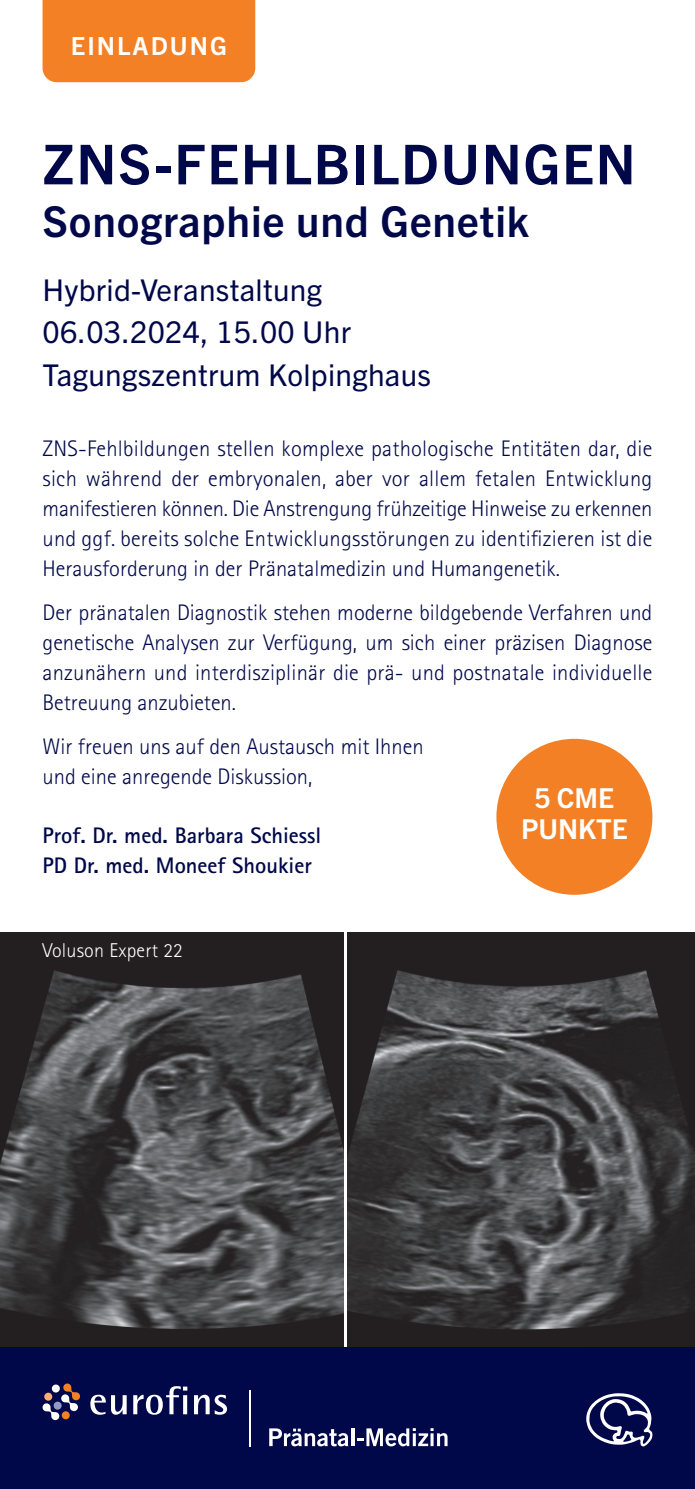
<style>
.page{position:relative;width:695px;height:1489px;background:#fff}
.page>*{position:absolute;margin:0;border:0;box-sizing:border-box;transform-origin:0 0}
.t1{font:700 55px "Trade Gothic Next LT Pro";letter-spacing:.03em;color:#010849}
.t2{font:700 42.5px "Trade Gothic Next LT Pro";letter-spacing:.02em;color:#010849}
.t3{font:30px/42.5px "Trade Gothic Next LT Pro";letter-spacing:.01em;color:#010849}
.t4{font:700 27.5px/31.2px "Trade Gothic Next LT Pro";color:#fff;text-align:center}
.t5{font:700 25px "Trade Gothic Next LT Pro";letter-spacing:.08em;color:#fff}
.t6{font:300 22.5px/30px "Rotis Sans Serif Pro";color:#010849;text-align:justify}
.t7{font:700 22.5px/30px "Rotis Sans Serif Pro";color:#010849}
.t8{font:300 20px "Rotis Sans Serif Pro";letter-spacing:.01em;color:#fff}
</style>
<div class="page">
<img style="left:0;top:932px;width:344px;height:414px">
<img style="left:347px;top:932px;width:347px;height:414px">
<div style="left:0;top:1346px;width:694px;height:142px;background:#010849"></div>
<svg style="left:43px;top:1383px;width:37px;height:36px"></svg>
<div style="left:62px;top:1411px;width:8px;height:8px;background:#f48026;border-radius:50%"></div>
<div style="left:44px;top:1392px;width:8px;height:8px;background:#faae74;border-radius:50%"></div>
<div style="left:52px;top:1384px;width:8px;height:8px;background:#fff;border-radius:50%"></div>
<svg style="left:90px;top:1394px;width:37px;height:20px"></svg>
<svg style="left:133px;top:1386px;width:54px;height:28px"></svg>
<svg style="left:194px;top:1394px;width:33px;height:20px"></svg>
<svg style="left:269px;top:1428px;width:79px;height:18px"></svg>
<hr style="left:351px;top:1428px;width:3px;height:17px;background:#fff">
<svg style="left:357px;top:1428px;width:90px;height:18px"></svg>
<hr style="left:249px;top:1390px;width:1px;height:56px;background:#fff">
<div style="left:43px;top:0;width:212px;height:82px;background:#f48026"></div>
<svg style="left:586px;top:1393px;width:67px;height:53px"></svg>
<div style="left:496px;top:738px;width:156px;height:156px;background:#f48026;border-radius:50%"></div>
<p class="t5" style="left:71px;top:28px;width:157px">EINLADUNG</p>
<h1 class="t1" style="left:43px;top:126px;width:594px">ZNS-FEHLBILDUNGEN</h1>
<h2 class="t2" style="left:43px;top:192px;width:488px">Sonographie und Genetik</h2>
<h3 class="t3" style="left:43px;top:266px;width:390px">Hybrid-Veranstaltung<br>06.03.2024, 15.00 Uhr<br>Tagungszentrum Kolpinghaus</h3>
<p class="t6" style="left:43px;top:433px;width:611px">ZNS-Fehlbildungen stellen komplexe pathologische Entitäten dar, die sich während der embryonalen, aber vor allem fetalen Entwicklung manifestieren können. Die Anstrengung frühzeitige Hinweise zu erkennen und ggf. bereits solche Entwicklungsstörungen zu identifizieren ist die Herausforderung in der Pränatalmedizin und Humangenetik.</p>
<p class="t6" style="left:43px;top:597px;width:611px">Der pränatalen Diagnostik stehen moderne bildgebende Verfahren und genetische Analysen zur Verfügung, um sich einer präzisen Diagnose anzunähern und interdisziplinär die prä- und postnatale individuelle Betreuung anzubieten.</p>
<p class="t6" style="left:43px;top:732px;width:382px">Wir freuen uns auf den Austausch mit Ihnen und eine anregende Diskussion,</p>
<p class="t7" style="left:43px;top:819px;width:280px">Prof. Dr. med. Barbara Schiessl<br>PD Dr. med. Moneef Shoukier</p>
<p class="t4" style="left:521px;top:780px;width:108px">5 CME<br>PUNKTE</p>
<p class="t8" style="left:43px;top:939px;width:142px">Voluson Expert 22</p>
</div>
